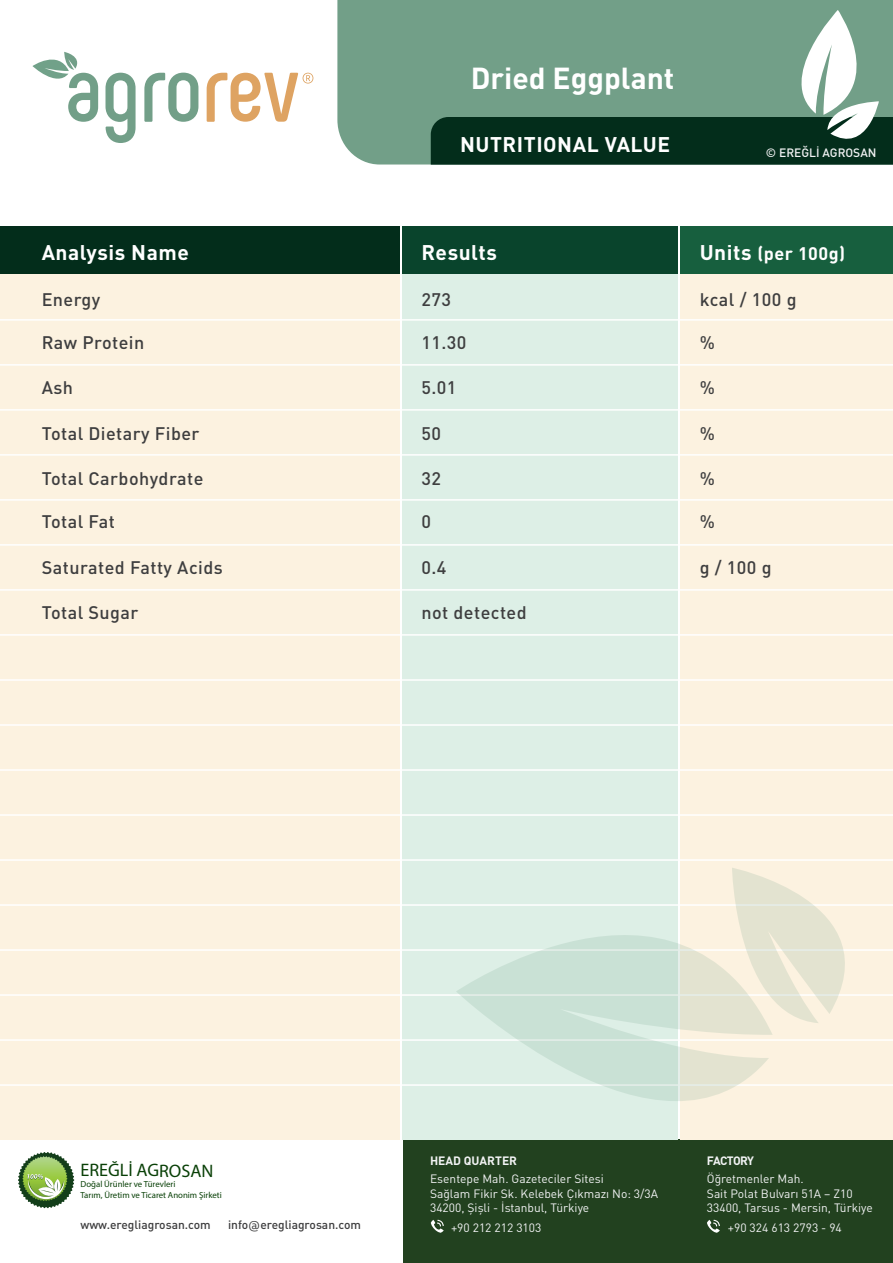
<style>
.page{position:relative;width:893px;height:1263px;background:#fff}
.page>*{position:absolute;margin:0;border:0;box-sizing:border-box;transform-origin:0 0}
.t1{font:700 30px "DIN Pro";color:#fff}
.t2{font:700 21px "DIN Pro";letter-spacing:.025em;color:#fff}
.t3{font:700 18.15px "Myriad Pro";letter-spacing:-.005em;color:#094007}
.t4{font:500 18px "DIN Pro";letter-spacing:.025em;color:#3e3e3f}
.t5{font:700 18px "DIN Pro";letter-spacing:.025em;color:#fff}
.t6{font:12px/14.4px "DIN Pro";color:#f2f3f4}
.t7{font:500 12px "DIN Pro";color:#3e3e3f}
.t8{font:500 12px "DIN Pro";color:#f2f3f4}
.t9{font:700 12px "DIN Pro";color:#f2f3f4}
.t10{font:700 12px "DIN Pro";letter-spacing:-.06em;color:#f2f3f4}
.t11{font:8.85px/10.5px "Myriad Pro";color:#094007}
.s1{font-size:21px}
.s2{font-family:"Corbel";font-weight:400}
</style>
<div class="page">
<div style="left:0;top:1139px;width:893px;height:124px;background:#22411f"></div>
<div style="left:0;top:1139px;width:402px;height:124px;background:#fff"></div>
<div style="left:337px;top:0;width:556px;height:165px;background:#729f88"></div>
<div style="left:0;top:226px;width:399px;height:913px;background:#fcf2e0"></div>
<div style="left:0;top:226px;width:399px;height:48px;background:#032d1b"></div>
<div style="left:402px;top:226px;width:276px;height:913px;background:#ddefe6"></div>
<div style="left:402px;top:226px;width:275px;height:48px;background:#09442c"></div>
<div style="left:680px;top:226px;width:213px;height:913px;background:#fcf2e0"></div>
<div style="left:680px;top:226px;width:213px;height:48px;background:#175f3e"></div>
<svg style="left:32px;top:52px;width:66px;height:70px"></svg>
<svg style="left:106px;top:73px;width:30px;height:70px"></svg>
<svg style="left:144px;top:73px;width:54px;height:49px"></svg>
<svg style="left:207px;top:73px;width:106px;height:49px"></svg>
<svg style="left:431px;top:10px;width:462px;height:155px"></svg>
<svg style="left:18px;top:1152px;width:56px;height:56px"></svg>
<svg style="left:431px;top:1220px;width:13px;height:13px"></svg>
<svg style="left:707px;top:1220px;width:13px;height:13px"></svg>
<hr style="left:0;top:319px;width:893px;height:2px;background:#fff">
<hr style="left:0;top:364px;width:893px;height:2px;background:#fff">
<hr style="left:0;top:409px;width:893px;height:2px;background:#fff">
<hr style="left:0;top:454px;width:893px;height:2px;background:#fff">
<hr style="left:0;top:499px;width:893px;height:2px;background:#fff">
<hr style="left:0;top:544px;width:893px;height:2px;background:#fff">
<hr style="left:0;top:589px;width:893px;height:2px;background:#fff">
<hr style="left:0;top:634px;width:893px;height:2px;background:#fff">
<hr style="left:0;top:679px;width:893px;height:2px;background:#fff">
<hr style="left:0;top:724px;width:893px;height:2px;background:#fff">
<hr style="left:0;top:769px;width:893px;height:2px;background:#fff">
<hr style="left:0;top:814px;width:893px;height:2px;background:#fff">
<hr style="left:0;top:859px;width:893px;height:2px;background:#fff">
<hr style="left:0;top:904px;width:893px;height:2px;background:#fff">
<hr style="left:0;top:949px;width:893px;height:2px;background:#fff">
<hr style="left:0;top:994px;width:893px;height:2px;background:#fff">
<hr style="left:0;top:1039px;width:893px;height:2px;background:#fff">
<hr style="left:0;top:1084px;width:893px;height:2px;background:#fff">
<svg style="left:732px;top:868px;width:113px;height:155px"></svg>
<svg style="left:456px;top:935px;width:317px;height:166px"></svg>
<h1 class="t1" style="left:471px;top:58px;width:205px">Dried Eggplant</h1>
<h2 class="t2" style="left:460px;top:130px;width:212px">NUTRITIONAL VALUE</h2>
<p class="t8" style="left:766px;top:144px;width:112px">© EREĞLİ AGROSAN</p>
<h2 class="t2" style="left:42px;top:238px;width:149px">Analysis Name</h2>
<h2 class="t2" style="left:421px;top:238px;width:77px">Results</h2>
<h3 class="t5" style="left:700px;top:241px;width:147px"><span class="s1">Units</span> (per 100g)</h3>
<h3 class="t4" style="left:42px;top:287px;width:60px">Energy</h3>
<h3 class="t4" style="left:421px;top:287px;width:31px">273</h3>
<h3 class="t4" style="left:700px;top:287px;width:98px">kcal / 100 g</h3>
<h3 class="t4" style="left:42px;top:330px;width:104px">Raw Protein</h3>
<h3 class="t4" style="left:421px;top:330px;width:47px">11.30</h3>
<h3 class="t4" style="left:700px;top:330px;width:17px">%</h3>
<h3 class="t4" style="left:42px;top:376px;width:33px">Ash</h3>
<h3 class="t4" style="left:421px;top:376px;width:37px">5.01</h3>
<h3 class="t4" style="left:700px;top:376px;width:17px">%</h3>
<h3 class="t4" style="left:42px;top:421px;width:159px">Total Dietary Fiber</h3>
<h3 class="t4" style="left:421px;top:421px;width:21px">50</h3>
<h3 class="t4" style="left:700px;top:421px;width:17px">%</h3>
<h3 class="t4" style="left:42px;top:466px;width:163px">Total Carbohydrate</h3>
<h3 class="t4" style="left:421px;top:466px;width:21px">32</h3>
<h3 class="t4" style="left:700px;top:466px;width:17px">%</h3>
<h3 class="t4" style="left:42px;top:510px;width:75px">Total Fat</h3>
<h3 class="t4" style="left:421px;top:510px;width:11px">0</h3>
<h3 class="t4" style="left:700px;top:510px;width:17px">%</h3>
<h3 class="t4" style="left:42px;top:555px;width:183px">Saturated Fatty Acids</h3>
<h3 class="t4" style="left:421px;top:555px;width:27px">0.4</h3>
<h3 class="t4" style="left:700px;top:555px;width:73px">g / 100 g</h3>
<h3 class="t4" style="left:42px;top:600px;width:98px">Total Sugar</h3>
<h3 class="t4" style="left:421px;top:600px;width:107px">not detected</h3>
<h3 class="t3" style="left:80px;top:1159px;width:134px">EREĞLİ AGROSAN</h3>
<p class="t11" style="left:81px;top:1179px;width:143px">Doğal Ürünler ve Türevleri<br>Tarım, Üretim ve Ticaret Anonim Şirketi</p>
<p class="t7" style="left:80px;top:1217px;width:132px">www.eregliagrosan.com</p>
<p class="t7" style="left:228px;top:1217px;width:134px">info<span class="s2">@</span>eregliagrosan.com</p>
<p class="t9" style="left:430px;top:1153px;width:89px">HEAD QUARTER</p>
<p class="t6" style="left:430px;top:1171px;width:229px">Esentepe Mah. Gazeteciler Sitesi<br>Sağlam Fikir Sk. Kelebek Çıkmazı No: 3/3A<br>34200, Şişli - İstanbul, Türkiye</p>
<p class="t6" style="left:451px;top:1219px;width:92px">+90 212 212 3103</p>
<p class="t10" style="left:707px;top:1153px;width:49px">FACTORY</p>
<p class="t6" style="left:707px;top:1171px;width:167px">Öğretmenler Mah.<br>Sait Polat Bulvarı 51A – Z10<br>33400, Tarsus - Mersin, Türkiye</p>
<p class="t6" style="left:728px;top:1219px;width:116px">+90 324 613 2793 - 94</p>
</div>
